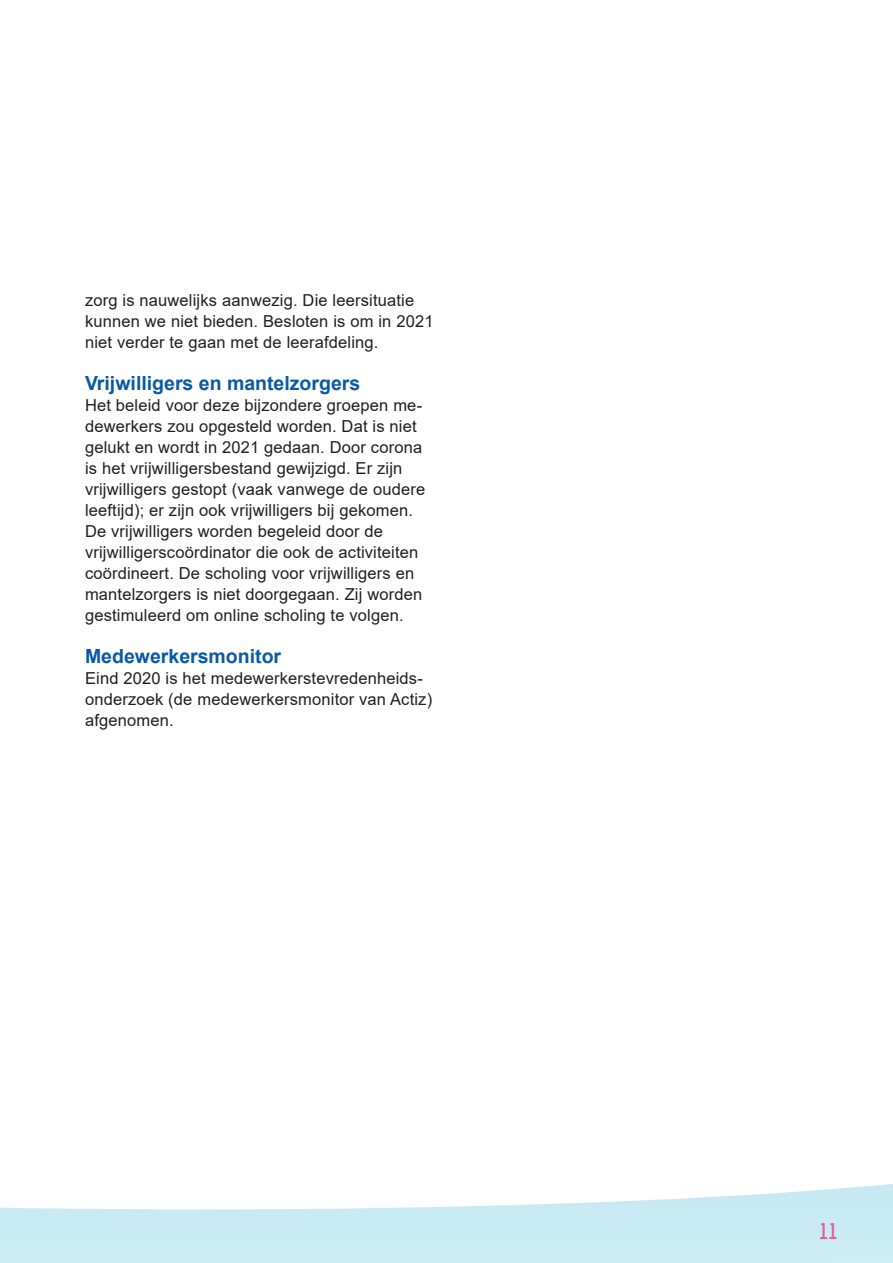
<style>
.page{position:relative;width:893px;height:1263px;background:#fff}
.page>*{position:absolute;margin:0;border:0;box-sizing:border-box;transform-origin:0 0}
.t1{font:700 22.5px "Economica";color:#e05da3}
.t2{font:700 19.5px "Arial";color:#0a5aa3}
.t3{font:16.5px/21px "Arial";letter-spacing:.01em;color:#231f20}
</style>
<div class="page">
<svg style="left:1px;top:1184px;width:892px;height:79px"></svg>
<svg style="left:0;top:1207px;width:1px;height:56px"></svg>
<p class="t3" style="left:85px;top:290px;width:350px">zorg is nauwelijks aanwezig. Die leersituatie kunnen we niet bieden. Besloten is om in 2021 niet verder te gaan met de leerafdeling.</p>
<p class="t2" style="left:85px;top:369px;width:277px">Vrijwilligers en mantelzorgers</p>
<p class="t3" style="left:85px;top:395px;width:342px">Het beleid voor deze bijzondere groepen me&shy;dewerkers zou opgesteld worden. Dat is niet gelukt en wordt in 2021 gedaan. Door corona is het vrijwilligersbestand gewijzigd. Er zijn vrijwilligers gestopt (vaak vanwege de oudere leeftijd); er zijn ook vrijwilligers bij gekomen.<br>De vrijwilligers worden begeleid door de vrijwilligerscoördinator die ook de activiteiten coördineert. De scholing voor vrijwilligers en mantelzorgers is niet doorgegaan. Zij worden gestimuleerd om online scholing te volgen.</p>
<p class="t2" style="left:85px;top:642px;width:198px">Medewerkersmonitor</p>
<p class="t3" style="left:85px;top:668px;width:349px">Eind 2020 is het medewerkerstevredenheids&shy;onderzoek (de medewerkersmonitor van Actiz) afgenomen.</p>
<p class="t1" style="left:819px;top:1218px;width:20px">11</p>
</div>
